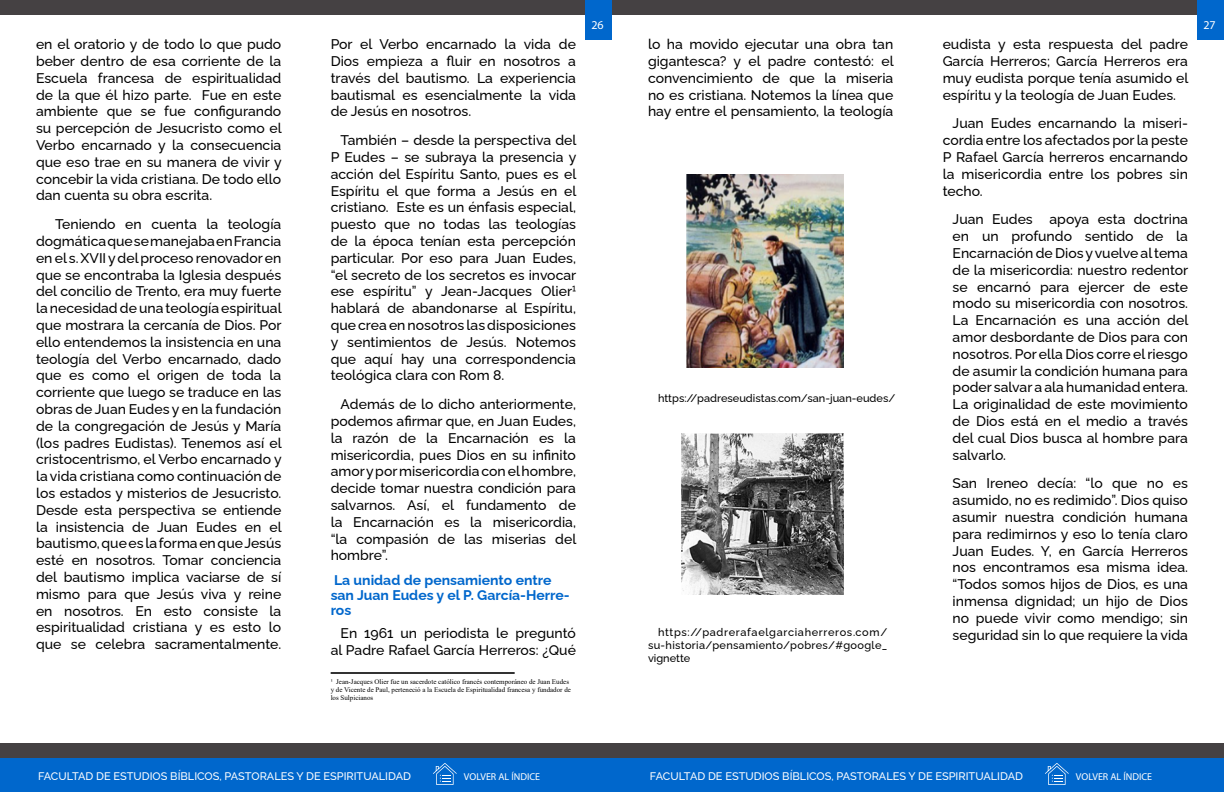
<style>
.page{position:relative;width:1224px;height:792px;background:#fff}
.page>*{position:absolute;margin:0;border:0;box-sizing:border-box;transform-origin:0 0}
.t1{font:500 14px/16.8px "Raleway";color:#000;text-align:justify}
.t2{font:700 14px/15px "Raleway";color:#0067cc}
.t3{font:12px "Myriad Pro";color:#fff}
.t4{font:500 11px/13.2px "Raleway";color:#000;text-align:justify}
.t5{font:500 11px "Raleway";color:#fff}
.t6{font:10px "Myriad Pro";color:#fff}
.t7{font:7px/8.4px "Times New Roman";color:#000}
</style>
<div class="page">
<div style="left:0;top:756px;width:612px;height:36px;background:#0067cc"></div>
<div style="left:612px;top:756px;width:612px;height:36px;background:#0067cc"></div>
<div style="left:0;top:743px;width:612px;height:14px;background:#454143"></div>
<div style="left:612px;top:743px;width:612px;height:14px;background:#454143"></div>
<div style="left:0;top:0;width:612px;height:14px;background:#454143"></div>
<div style="left:612px;top:0;width:612px;height:14px;background:#454143"></div>
<svg style="left:433px;top:763px;width:24px;height:22px"></svg>
<svg style="left:1045px;top:763px;width:24px;height:22px"></svg>
<div style="left:585px;top:0;width:27px;height:40px;background:#0067cc"></div>
<div style="left:1197px;top:0;width:27px;height:40px;background:#0067cc"></div>
<img style="left:686px;top:174px;width:157px;height:194px">
<img style="left:681px;top:434px;width:162px;height:161px">
<hr style="left:331px;top:672px;width:184px;height:2px;background:#333">
<p class="t1" style="left:36px;top:34px;width:247px">en el oratorio y de todo lo que pudo beber dentro de esa corriente de la Escuela francesa de espiritualidad de la que él hizo parte. Fue en este ambiente que se fue configurando su percepción de Jesucristo como el Verbo encarnado y la consecuencia que eso trae en su manera de vivir y concebir la vida cristiana. De todo ello dan cuenta su obra escrita.</p>
<p class="t1" style="left:36px;top:214px;width:247px;text-indent:19px">Teniendo en cuenta la teología dogmática que se manejaba en Francia en el s. XVII y del proceso renovador en que se encontraba la Iglesia después del concilio de Trento, era muy fuerte la necesidad de una teología espiritual que mostrara la cercanía de Dios. Por ello entendemos la insistencia en una teología del Verbo encarnado, dado que es como el origen de toda la corriente que luego se traduce en las obras de Juan Eudes y en la fundación de la congregación de Jesús y María (los padres Eudistas). Tenemos así el cristocentrismo, el Verbo encarnado y la vida cristiana como continuación de los estados y misterios de Jesucristo.<br>Desde esta perspectiva se entiende la insistencia de Juan Eudes en el bautismo, que es la forma en que Jesús esté en nosotros. Tomar conciencia del bautismo implica vaciarse de sí mismo para que Jesús viva y reine en nosotros. En esto consiste la espiritualidad cristiana y es esto lo que se celebra sacramentalmente.</p>
<p class="t1" style="left:331px;top:34px;width:247px">Por el Verbo encarnado la vida de Dios empieza a fluir en nosotros a través del bautismo. La experiencia bautismal es esencialmente la vida de Jesús en nosotros.</p>
<p class="t1" style="left:331px;top:130px;width:247px;text-indent:10px">También – desde la perspectiva del P Eudes – se subraya la presencia y acción del Espíritu Santo, pues es el Espíritu el que forma a Jesús en el cristiano. Este es un énfasis especial, puesto que no todas las teologías de la época tenían esta percepción particular. Por eso para Juan Eudes, “el secreto de los secretos es invocar ese espíritu” y Jean-Jacques Olier1 hablará de abandonarse al Espíritu, que crea en nosotros las disposiciones y sentimientos de Jesús. Notemos que aquí hay una correspondencia teológica clara con Rom 8.</p>
<p class="t1" style="left:331px;top:394px;width:247px;text-indent:10px">Además de lo dicho anteriormente, podemos afirmar que, en Juan Eudes, la razón de la Encarnación es la misericordia, pues Dios en su infinito amor y por misericordia con el hombre, decide tomar nuestra condición para salvarnos. Así, el fundamento de la Encarnación es la misericordia, “la compasión de las miserias del hombre”.</p>
<p class="t2" style="left:331px;top:571px;width:241px">La unidad de pensamiento entre san Juan Eudes y el P. García-Herre&shy;ros</p>
<p class="t1" style="left:331px;top:623px;width:247px;text-align:right">En 1961 un periodista le preguntó al Padre Rafael García Herreros: ¿Qué</p>
<p class="t7" style="left:331px;top:677px;width:242px">1 Jean-Jacques Olier fue un sacerdote católico francés contemporáneo de Juan Eudes y de Vicente de Paul, perteneció a la Escuela de Espiritualidad francesa y fundador de los Sulpicianos</p>
<p class="t3" style="left:592px;top:18px;width:14px">26</p>
<p class="t3" style="left:1204px;top:18px;width:14px">27</p>
<p class="t1" style="left:648px;top:34px;width:247px">lo ha movido ejecutar una obra tan gigantesca? y el padre contestó: el convencimiento de que la miseria no es cristiana. Notemos la línea que hay entre el pensamiento, la teología</p>
<p class="t4" style="left:658px;top:390px;width:239px">https://padreseudistas.com/san-juan-eudes/</p>
<p class="t4" style="left:648px;top:624px;width:241px;text-indent:10px">https://padrerafaelgarciaherreros.com/ su-historia/pensamiento/pobres/#google_ vignette</p>
<p class="t1" style="left:943px;top:34px;width:247px">eudista y esta respuesta del padre García Herreros; García Herreros era muy eudista porque tenía asumido el espíritu y la teología de Juan Eudes.</p>
<p class="t1" style="left:943px;top:113px;width:247px;text-indent:10px">Juan Eudes encarnando la miseri&shy;cordia entre los afectados por la peste P Rafael García herreros encarnando la misericordia entre los pobres sin techo.</p>
<p class="t1" style="left:953px;top:209px;width:237px">Juan Eudes apoya esta doctrina en un profundo sentido de la Encarnación de Dios y vuelve al tema de la misericordia: nuestro redentor se encarnó para ejercer de este modo su misericordia con nosotros.<br>La Encarnación es una acción del amor desbordante de Dios para con nosotros. Por ella Dios corre el riesgo de asumir la condición humana para poder salvar a ala humanidad entera.<br>La originalidad de este movimiento de Dios está en el medio a través del cual Dios busca al hombre para salvarlo.</p>
<p class="t1" style="left:953px;top:473px;width:237px">San Ireneo decía: “lo que no es asumido, no es redimido”. Dios quiso asumir nuestra condición humana para redimirnos y eso lo tenía claro Juan Eudes. Y, en García Herreros nos encontramos esa misma idea. “Todos somos hijos de Dios, es una inmensa dignidad; un hijo de Dios no puede vivir como mendigo; sin seguridad sin lo que requiere la vida</p>
<p class="t5" style="left:38px;top:768px;width:375px">FACULTAD DE ESTUDIOS BÍBLICOS, PASTORALES Y DE ESPIRITUALIDAD</p>
<p class="t6" style="left:464px;top:770px;width:78px">VOLVER AL ÍNDICE</p>
<p class="t5" style="left:650px;top:768px;width:375px">FACULTAD DE ESTUDIOS BÍBLICOS, PASTORALES Y DE ESPIRITUALIDAD</p>
<p class="t6" style="left:1076px;top:770px;width:78px">VOLVER AL ÍNDICE</p>
</div>
